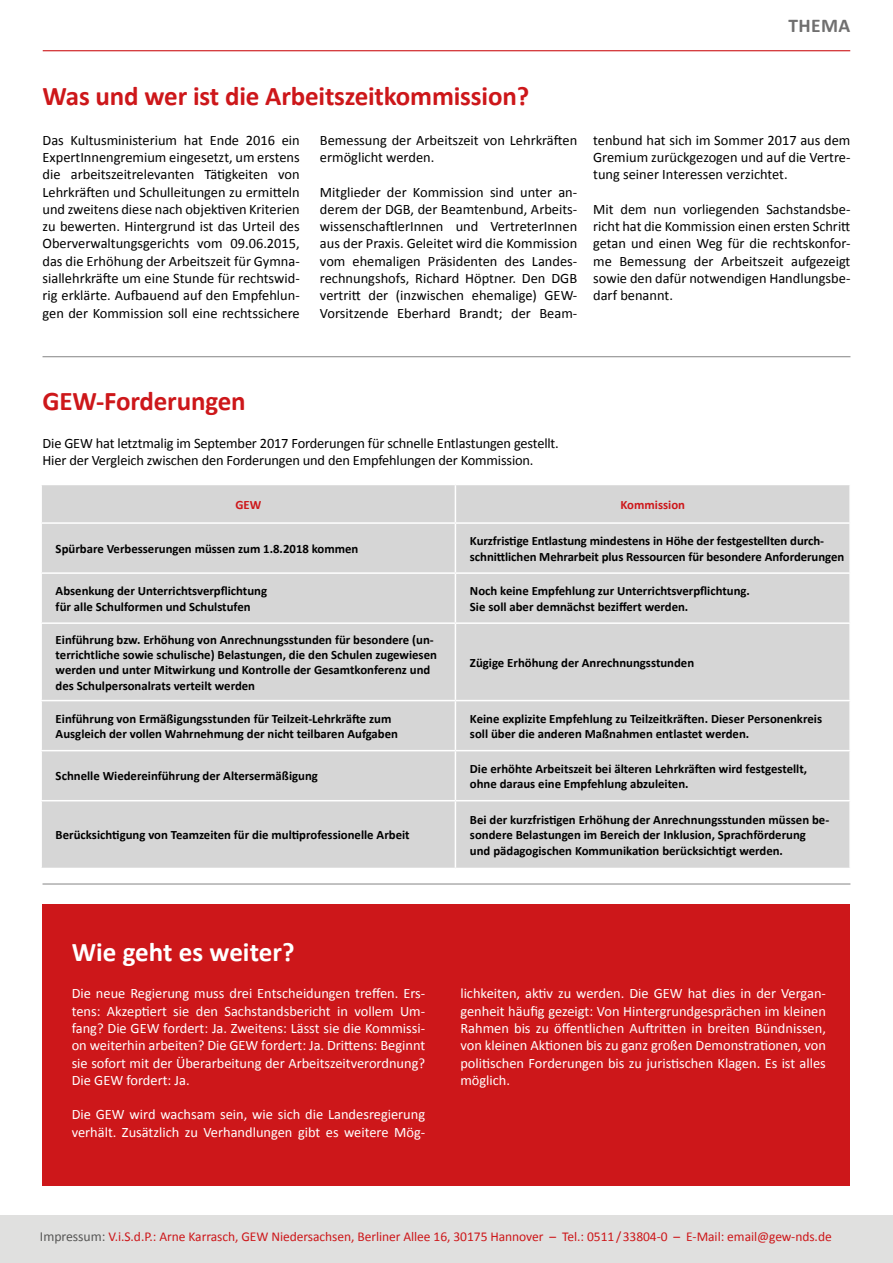
<style>
.page{position:relative;width:893px;height:1263px;background:#fff}
.page>*{position:absolute;margin:0;border:0;box-sizing:border-box;transform-origin:0 0}
.t1{font:700 27px "Calibri";letter-spacing:-.005em;color:#cd171a}
.t2{font:700 27px "Calibri";color:#fff}
.t3{font:700 19.5px "Calibri";letter-spacing:.02em;color:#706f6f}
.t4{font:14.4px/17.2px "Calibri";color:#000;text-align:justify}
.t5{font:14.4px/17.2px "Calibri";color:#fff;text-align:justify}
.t6{font:13.5px "Calibri";letter-spacing:-.005em;color:#cd171a}
.t7{font:700 12.75px/15.3px "Calibri";color:#000}
.t8{font:700 12.75px "Calibri";color:#cd171a}
.s1{font-size:13.8px;color:#575756}
</style>
<div class="page">
<div style="left:43px;top:904px;width:807px;height:281px;background:#cd171a"></div>
<div style="left:0;top:1215px;width:893px;height:48px;background:#e0e0df"></div>
<hr style="left:43px;top:50px;width:807px;height:1px;background:#cd171a">
<hr style="left:43px;top:356px;width:807px;height:1px;background:#929292">
<div style="left:42px;top:485px;width:807px;height:383px;background:#d6d6d6"></div>
<hr style="left:455px;top:485px;width:1px;height:37px;background:#fff">
<hr style="left:40px;top:522px;width:415px;height:2px;background:#fff">
<hr style="left:455px;top:522px;width:396px;height:2px;background:#fff">
<hr style="left:455px;top:524px;width:1px;height:48px;background:#fff">
<hr style="left:40px;top:572px;width:415px;height:2px;background:#fff">
<hr style="left:455px;top:572px;width:396px;height:2px;background:#fff">
<hr style="left:455px;top:574px;width:1px;height:48px;background:#fff">
<hr style="left:40px;top:622px;width:415px;height:2px;background:#fff">
<hr style="left:455px;top:622px;width:396px;height:2px;background:#fff">
<hr style="left:455px;top:624px;width:1px;height:76px;background:#fff">
<hr style="left:40px;top:700px;width:415px;height:1px;background:#fff">
<hr style="left:455px;top:700px;width:396px;height:1px;background:#fff">
<hr style="left:455px;top:701px;width:1px;height:49px;background:#fff">
<hr style="left:40px;top:750px;width:415px;height:1px;background:#fff">
<hr style="left:455px;top:750px;width:396px;height:1px;background:#fff">
<hr style="left:455px;top:751px;width:1px;height:49px;background:#fff">
<hr style="left:40px;top:800px;width:415px;height:1px;background:#fff">
<hr style="left:455px;top:800px;width:396px;height:1px;background:#fff">
<hr style="left:455px;top:801px;width:1px;height:67px;background:#fff">
<hr style="left:43px;top:883px;width:807px;height:1px;background:#929292">
<h2 class="t3" style="left:788px;top:13px;width:64px">THEMA</h2>
<h1 class="t1" style="left:43px;top:79px;width:488px">Was und wer ist die Arbeitszeitkommission?</h1>
<p class="t4" style="left:320px;top:131px;width:259px">Bemessung der Arbeitszeit von Lehrkräften ermöglicht werden.</p>
<p class="t4" style="left:320px;top:182px;width:259px">Mitglieder der Kommission sind unter an&shy;derem der DGB, der Beamtenbund, Arbeits&shy;wissenschaftlerInnen und VertreterInnen aus der Praxis. Geleitet wird die Kommission vom ehemaligen Präsidenten des Landes&shy;rechnungshofs, Richard Höptner. Den DGB vertritt der (inzwischen ehemalige) GEW-Vorsitzende Eberhard Brandt; der Beam-</p>
<p class="t4" style="left:43px;top:131px;width:259px">Das Kultusministerium hat Ende 2016 ein ExpertInnengremium eingesetzt, um erstens die arbeitszeitrelevanten Tätigkeiten von Lehrkräften und Schulleitungen zu ermitteln und zweitens diese nach objektiven Kriterien zu bewerten. Hintergrund ist das Urteil des Oberverwaltungsgerichts vom 09.06.2015, das die Erhöhung der Arbeitszeit für Gymna&shy;siallehrkräfte um eine Stunde für rechtswid&shy;rig erklärte. Aufbauend auf den Empfehlun&shy;gen der Kommission soll eine rechtssichere</p>
<p class="t4" style="left:593px;top:131px;width:259px">tenbund hat sich im Sommer 2017 aus dem Gremium zurückgezogen und auf die Vertre&shy;tung seiner Interessen verzichtet.</p>
<p class="t4" style="left:593px;top:200px;width:259px">Mit dem nun vorliegenden Sachstandsbe&shy;richt hat die Kommission einen ersten Schritt getan und einen Weg für die rechtskonfor&shy;me Bemessung der Arbeitszeit aufgezeigt sowie den dafür notwendigen Handlungsbe&shy;darf benannt.</p>
<h1 class="t1" style="left:43px;top:385px;width:205px">GEW-Forderungen</h1>
<p class="t4" style="left:43px;top:434px;width:518px">Die GEW hat letztmalig im September 2017 Forderungen für schnelle Entlastungen gestellt.<br>Hier der Vergleich zwischen den Forderungen und den Empfehlungen der Kommission.</p>
<p class="t8" style="left:235px;top:496px;width:27px">GEW</p>
<p class="t8" style="left:620px;top:496px;width:66px">Kommission</p>
<p class="t7" style="left:56px;top:540px;width:304px">Spürbare Verbesserungen müssen zum 1.8.2018 kommen</p>
<p class="t7" style="left:470px;top:533px;width:376px">Kurzfristige Entlastung mindestens in Höhe der festgestellten durch&shy;schnittlichen Mehrarbeit plus Ressourcen für besondere Anforderungen</p>
<p class="t7" style="left:56px;top:583px;width:213px">Absenkung der Unterrichtsverpflichtung für alle Schulformen und Schulstufen</p>
<p class="t7" style="left:470px;top:583px;width:281px">Noch keine Empfehlung zur Unterrichtsverpflichtung.<br>Sie soll aber demnächst beziffert werden.</p>
<p class="t7" style="left:56px;top:631px;width:383px">Einführung bzw. Erhöhung von Anrechnungsstunden für besondere (un&shy;terrichtliche sowie schulische) Belastungen, die den Schulen zugewiesen werden und unter Mitwirkung und Kontrolle der Gesamtkonferenz und des Schulpersonalrats verteilt werden</p>
<p class="t7" style="left:470px;top:654px;width:226px">Zügige Erhöhung der Anrechnungsstunden</p>
<p class="t7" style="left:56px;top:710px;width:344px">Einführung von Ermäßigungsstunden für Teilzeit-Lehrkräfte zum<br>Ausgleich der vollen Wahrnehmung der nicht teilbaren Aufgaben</p>
<p class="t7" style="left:470px;top:710px;width:354px">Keine explizite Empfehlung zu Teilzeitkräften. Dieser Personenkreis soll über die anderen Maßnahmen entlastet werden.</p>
<p class="t7" style="left:56px;top:768px;width:264px">Schnelle Wiedereinführung der Altersermäßigung</p>
<p class="t7" style="left:470px;top:760px;width:339px">Die erhöhte Arbeitszeit bei älteren Lehrkräften wird festgestellt, ohne daraus eine Empfehlung abzuleiten.</p>
<p class="t7" style="left:56px;top:827px;width:356px">Berücksichtigung von Teamzeiten für die multiprofessionelle Arbeit</p>
<h1 class="t2" style="left:72px;top:935px;width:224px">Wie geht es weiter?</h1>
<p class="t5" style="left:72px;top:984px;width:355px">Die neue Regierung muss drei Entscheidungen treffen. Ers&shy;tens: Akzeptiert sie den Sachstandsbericht in vollem Um&shy;fang? Die GEW fordert: Ja. Zweitens: Lässt sie die Kommissi&shy;on weiterhin arbeiten? Die GEW fordert: Ja. Drittens: Beginnt sie sofort mit der Überarbeitung der Arbeitszeitverordnung?<br>Die GEW fordert: Ja.</p>
<p class="t5" style="left:72px;top:1105px;width:355px">Die GEW wird wachsam sein, wie sich die Landesregierung verhält. Zusätzlich zu Verhandlungen gibt es weitere Mög-</p>
<p class="t7" style="left:470px;top:811px;width:361px">Bei der kurzfristigen Erhöhung der Anrechnungsstunden müssen be&shy;sondere Belastungen im Bereich der Inklusion, Sprachförderung und pädagogischen Kommunikation berücksichtigt werden.</p>
<p class="t5" style="left:460px;top:984px;width:367px">lichkeiten, aktiv zu werden. Die GEW hat dies in der Vergan&shy;genheit häufig gezeigt: Von Hintergrundgesprächen im kleinen Rahmen bis zu öffentlichen Auftritten in breiten Bündnissen, von kleinen Aktionen bis zu ganz großen Demonstrationen, von politischen Forderungen bis zu juristischen Klagen. Es ist alles möglich.</p>
<p class="t6" style="left:40px;top:1228px;width:793px"><span class="s1">Impressum:</span> V.i.S.d.P.: Arne Karrasch, GEW Niedersachsen, Berliner Allee 16, 30175 Hannover – Tel.: 0511/33804-0 – E-Mail: email@gew-nds.de</p>
</div>
